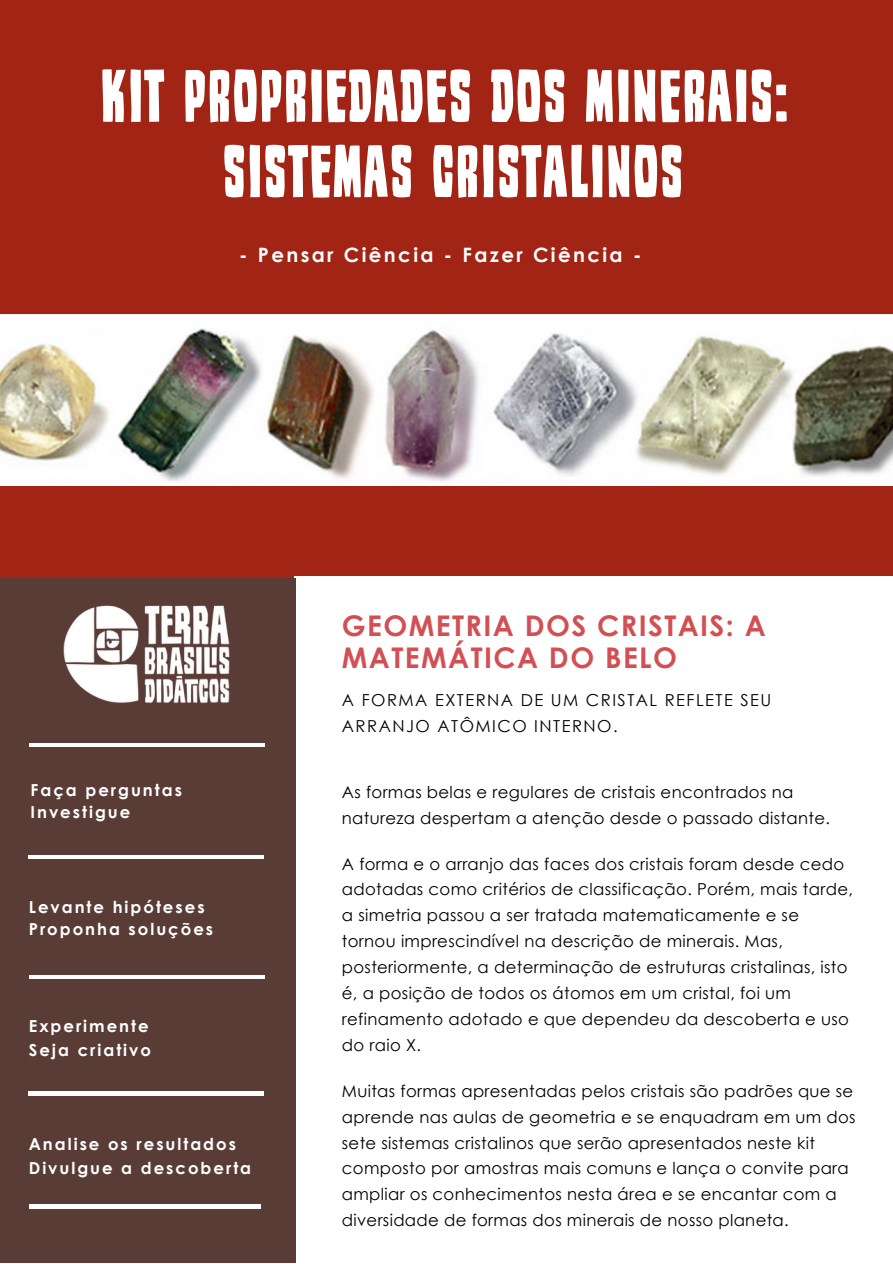
<style>
.page{position:relative;width:893px;height:1264px;background:#fff}
.page>*{position:absolute;margin:0;border:0;box-sizing:border-box;transform-origin:0 0}
.t1{font:79.35px/75.3px "Wood Stamp";letter-spacing:.02em;color:#fff;text-align:center}
.t2{font:700 28.5px/32.5px "Century Gothic";letter-spacing:.05em;color:#d24f54}
.t3{font:700 19.8px "Century Gothic";letter-spacing:.12em;color:#fff}
.t4{font:16.5px/25.8px "Century Gothic";letter-spacing:.02em;color:#000}
.t5{font:700 16.5px/22.5px "Century Gothic";letter-spacing:.12em;color:#fff}
.t6{font:16.5px/25.8px "Century Gothic";letter-spacing:.09em;color:#000}
</style>
<div class="page">
<div style="left:0;top:0;width:892px;height:594px;background:#a12415"></div>
<div style="left:294px;top:576px;width:598px;height:686px;background:#fff"></div>
<div style="left:0;top:578px;width:295px;height:684px;background:#593c35"></div>
<hr style="left:29px;top:1091px;width:235px;height:4px;background:#fff">
<hr style="left:29px;top:975px;width:235px;height:3px;background:#fff">
<hr style="left:29px;top:855px;width:235px;height:3px;background:#fff">
<hr style="left:29px;top:743px;width:235px;height:3px;background:#fff">
<hr style="left:29px;top:1204px;width:231px;height:3px;background:#fff">
<img style="left:63px;top:605px;width:166px;height:99px">
<img style="left:0;top:314px;width:892px;height:171px">
<h1 class="t1" style="left:100px;top:57px;width:688px">KIT PROPRIEDADES DOS MINERAIS:<br>SISTEMAS CRISTALINOS</h1>
<p class="t3" style="left:239px;top:242px;width:403px">- Pensar Ciência - Fazer Ciência -</p>
<h2 class="t2" style="left:342px;top:608px;width:425px">GEOMETRIA DOS CRISTAIS: A<br>MATEMÁTICA DO BELO</h2>
<p class="t5" style="left:31px;top:777px;width:153px">Faça perguntas<br>Investigue</p>
<p class="t5" style="left:29px;top:895px;width:186px">Levante hipóteses<br>Proponha soluções</p>
<p class="t5" style="left:29px;top:1013px;width:124px;line-height:23.5px">Experimente<br>Seja criativo</p>
<p class="t5" style="left:29px;top:1131px;width:224px;line-height:23.5px">Analise os resultados<br>Divulgue a descoberta</p>
<p class="t6" style="left:342px;top:687px;width:431px">A FORMA EXTERNA DE UM CRISTAL REFLETE SEU<br>ARRANJO ATÔMICO INTERNO.</p>
<p class="t4" style="left:342px;top:778px;width:489px">As formas belas e regulares de cristais encontrados na natureza despertam a atenção desde o passado distante.</p>
<p class="t4" style="left:342px;top:850px;width:512px">A forma e o arranjo das faces dos cristais foram desde cedo adotadas como critérios de classificação. Porém, mais tarde, a simetria passou a ser tratada matematicamente e se tornou imprescindível na descrição de minerais. Mas, posteriormente, a determinação de estruturas cristalinas, isto é, a posição de todos os átomos em um cristal, foi um refinamento adotado e que dependeu da descoberta e uso do raio X.</p>
<p class="t4" style="left:342px;top:1077px;width:515px">Muitas formas apresentadas pelos cristais são padrões que se aprende nas aulas de geometria e se enquadram em um dos sete sistemas cristalinos que serão apresentados neste kit composto por amostras mais comuns e lança o convite para ampliar os conhecimentos nesta área e se encantar com a diversidade de formas dos minerais de nosso planeta.</p>
</div>
